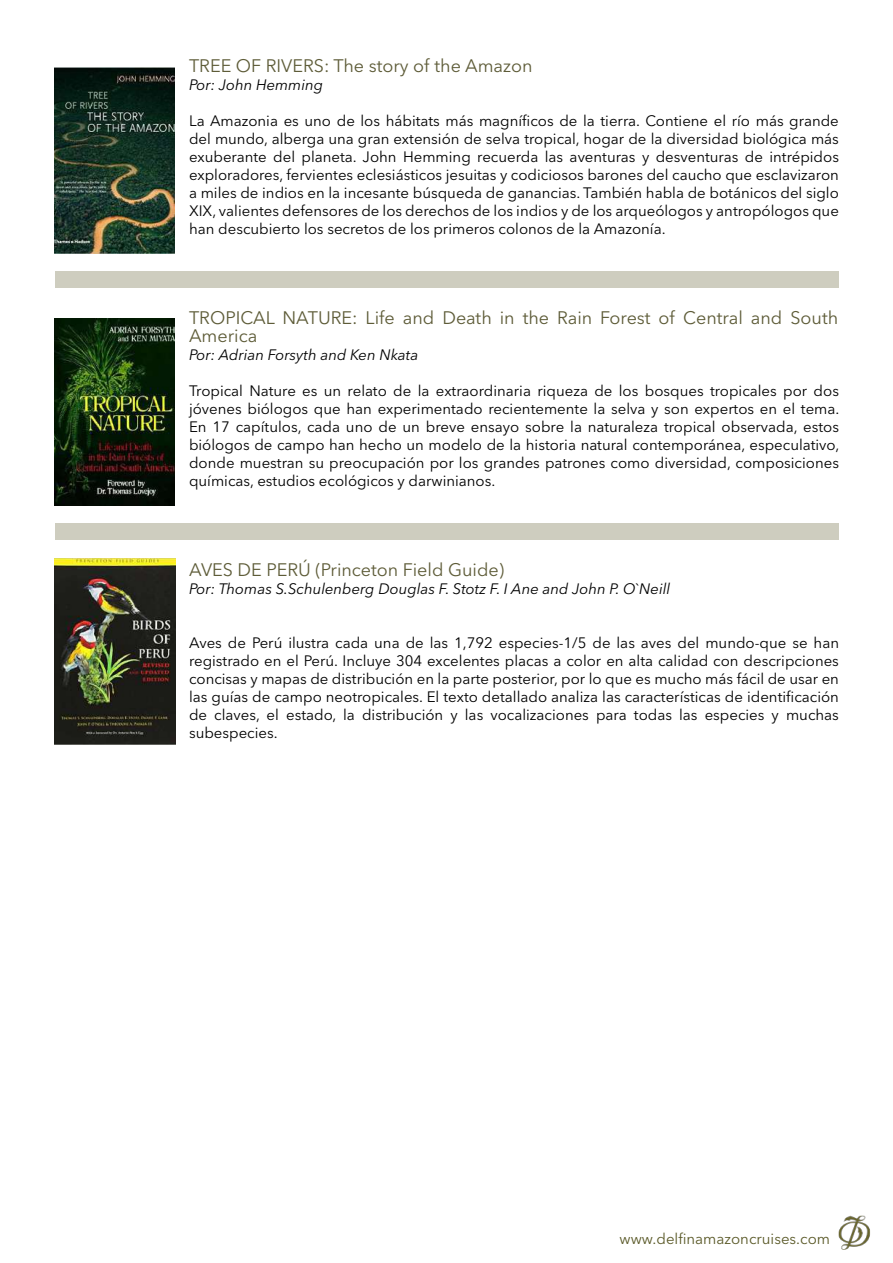
<style>
.page{position:relative;width:893px;height:1263px;background:#fff}
.page>*{position:absolute;margin:0;border:0;box-sizing:border-box;transform-origin:0 0}
.t1{font:18px/18px "Avenir Next LT Pro";color:#5e5c38}
.t2{font:15px/18px "Avenir Next LT Pro";color:#000;text-align:justify}
.t3{font:italic 15px "Avenir Next LT Pro";color:#000}
.t4{font:15px "Avenir Next LT Pro";color:#5b5a29}
</style>
<div class="page">
<img style="left:838px;top:1215px;width:33px;height:35px">
<img style="left:54px;top:67px;width:121px;height:186px">
<img style="left:54px;top:319px;width:121px;height:186px">
<img style="left:55px;top:558px;width:121px;height:186px">
<div style="left:55px;top:272px;width:783px;height:16px;background:#cecdbf"></div>
<div style="left:55px;top:524px;width:783px;height:16px;background:#cecdbf"></div>
<p class="t1" style="left:189px;top:57px;width:345px">TREE OF RIVERS: The story of the Amazon</p>
<p class="t3" style="left:189px;top:76px;width:136px">Por: John Hemming</p>
<p class="t2" style="left:189px;top:112px;width:651px">La Amazonia es uno de los hábitats más magníficos de la tierra. Contiene el río más grande del mundo, alberga una gran extensión de selva tropical, hogar de la diversidad biológica más exuberante del planeta. John Hemming recuerda las aventuras y desventuras de intrépidos exploradores, fervientes eclesiásticos jesuitas y codiciosos barones del caucho que esclavizaron a miles de indios en la incesante búsqueda de ganancias. También habla de botánicos del siglo XIX, valientes defensores de los derechos de los indios y de los arqueólogos y antropólogos que han descubierto los secretos de los primeros colonos de la Amazonía.</p>
<p class="t1" style="left:189px;top:309px;width:651px">TROPICAL NATURE: Life and Death in the Rain Forest of Central and South<br>America</p>
<p class="t3" style="left:189px;top:346px;width:231px">Por: Adrian Forsyth and Ken Nkata</p>
<p class="t2" style="left:189px;top:382px;width:652px">Tropical Nature es un relato de la extraordinaria riqueza de los bosques tropicales por dos jóvenes biólogos que han experimentado recientemente la selva y son expertos en el tema.<br>En 17 capítulos, cada uno de un breve ensayo sobre la naturaleza tropical observada, estos biólogos de campo han hecho un modelo de la historia natural contemporánea, especulativo, donde muestran su preocupación por los grandes patrones como diversidad, composiciones químicas, estudios ecológicos y darwinianos.</p>
<p class="t1" style="left:189px;top:561px;width:317px">AVES DE PERÚ (Princeton Field Guide)</p>
<p class="t3" style="left:189px;top:580px;width:483px">Por: Thomas S.Schulenberg Douglas F. Stotz F. I Ane and John P. O`Neill</p>
<p class="t2" style="left:189px;top:634px;width:651px">Aves de Perú ilustra cada una de las 1,792 especies-1/5 de las aves del mundo-que se han registrado en el Perú. Incluye 304 excelentes placas a color en alta calidad con descripciones concisas y mapas de distribución en la parte posterior, por lo que es mucho más fácil de usar en las guías de campo neotropicales. El texto detallado analiza las características de identificación de claves, el estado, la distribución y las vocalizaciones para todas las especies y muchas subespecies.</p>
<p class="t4" style="left:619px;top:1230px;width:212px">www.delfinamazoncruises.com</p>
</div>
